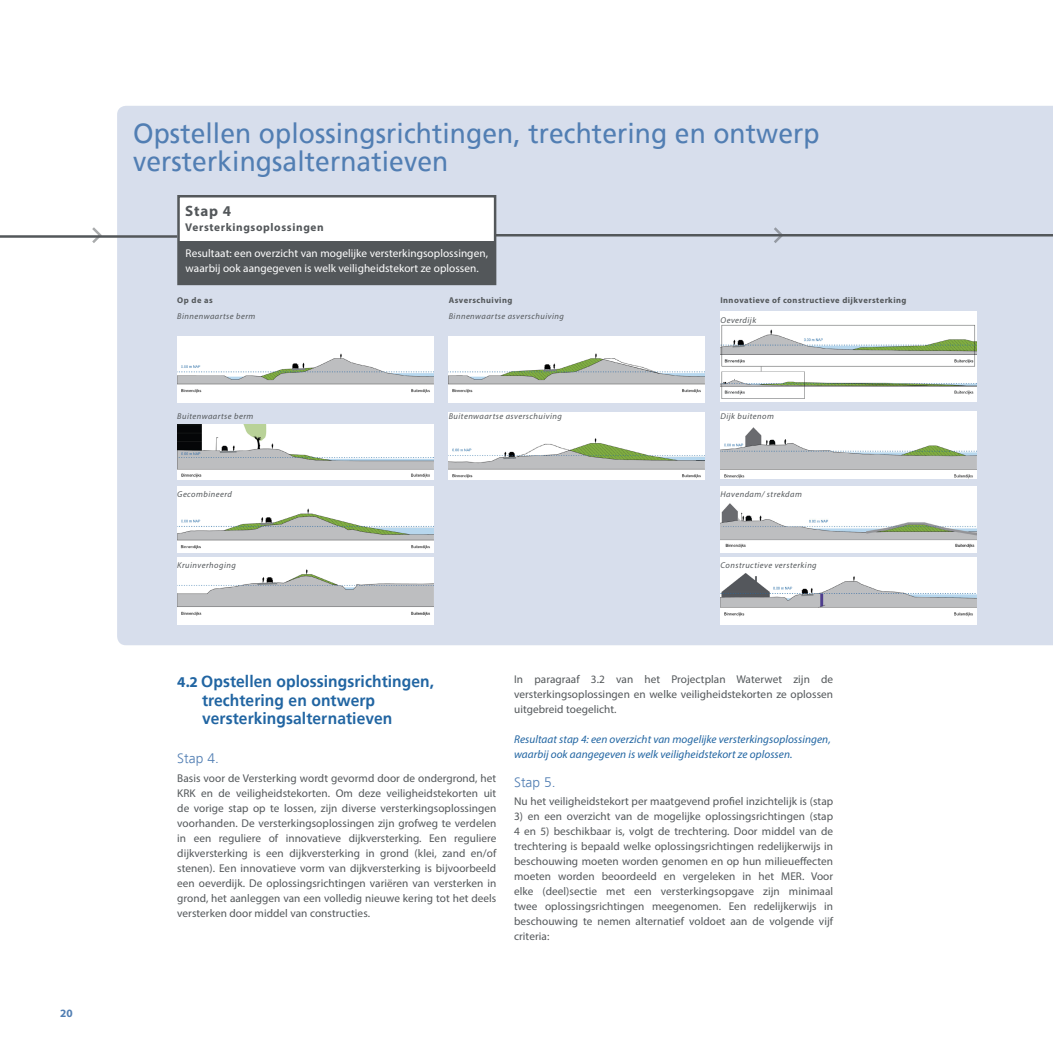
<style>
.page{position:relative;width:1053px;height:1053px;background:#fff}
.page>*{position:absolute;margin:0;border:0;box-sizing:border-box;transform-origin:0 0}
.nieuwe_kop{font:27.5px/28.1px "Frutiger";letter-spacing:.005em;color:#517eb3;scale:.96 1}
.t1{font:700 16.25px/18.6px "Frutiger";letter-spacing:.005em;color:#2165a2;scale:.96 1}
.Normal_bold{font:700 15px "Myriad Pro";color:#53575a}
.Heading_3__Subkop{font:300 13.75px "Frutiger";letter-spacing:.005em;color:#517eb3}
.Normal_Bullet{font:11.25px/15px "Myriad Pro";letter-spacing:.005em;color:#53575a;text-align:justify}
.Normal_italic{font:italic 11.25px/15px "Myriad Pro";letter-spacing:.005em;color:#2165a2}
.Normal_bold-2{font:11.25px/15px "Myriad Pro";letter-spacing:.005em;color:#fff}
.Normal_bold-3{font:700 11.25px "Myriad Pro";letter-spacing:.055em;color:#53575a}
.t2{font:700 11.25px "Myriad Pro";color:#517eb3}
.Normal_Italic{font:italic 8.5px "Myriad Pro";letter-spacing:.055em;color:#53575a}
.Normal_Italic-2{font:700 8.5px "Myriad Pro";letter-spacing:.055em;color:#53575a}
.s1{font-family:"Myriad Pro";font-size:15px}
</style>
<div class="page">
<div style="left:117px;top:106px;width:935px;height:539px;background:#d7deec"></div>
<hr style="left:494px;top:234px;width:558px;height:2px;background:#53575a">
<hr style="left:0;top:235px;width:177px;height:3px;background:#53575a">
<div style="left:177px;top:195px;width:319px;height:90px;background:#fff;border:2px solid #53575a"></div>
<div style="left:178px;top:242px;width:317px;height:41px;background:#53575a"></div>
<svg style="left:89px;top:227px;width:15px;height:16px"></svg>
<svg style="left:771px;top:225px;width:14px;height:20px"></svg>
<img style="left:449px;top:336px;width:255px;height:67px">
<img style="left:449px;top:412px;width:255px;height:67px">
<img style="left:177px;top:336px;width:256px;height:67px">
<img style="left:177px;top:425px;width:256px;height:54px">
<img style="left:177px;top:486px;width:256px;height:67px">
<img style="left:177px;top:557px;width:256px;height:67px">
<img style="left:720px;top:486px;width:256px;height:67px">
<img style="left:720px;top:557px;width:256px;height:67px">
<img style="left:720px;top:411px;width:256px;height:67px">
<img style="left:720px;top:311px;width:256px;height:90px">
<p class="t2" style="left:60px;top:1005px;width:14px">20</p>
<p class="nieuwe_kop" style="left:133px;top:119px;width:716px">Opstellen oplossingsrichtingen, trechtering en ontwerp versterkingsalternatieven</p>
<p class="Normal_bold" style="left:185px;top:201px;width:47px">Stap 4</p>
<p class="Normal_bold-3" style="left:185px;top:220px;width:140px">Versterkingsoplossingen</p>
<p class="Normal_bold-2" style="left:186px;top:246px;width:304px">Resultaat: een overzicht van mogelijke versterkingsoplossingen, waarbij ook aangegeven is welk veiligheidstekort ze oplossen.</p>
<p class="Normal_Italic-2" style="left:177px;top:295px;width:37px">Op de as</p>
<p class="Normal_Italic" style="left:177px;top:311px;width:80px">Binnenwaartse berm</p>
<p class="Normal_Italic-2" style="left:449px;top:295px;width:65px">Asverschuiving</p>
<p class="Normal_Italic-2" style="left:720px;top:295px;width:188px">Innovatieve of constructieve dijkversterking</p>
<p class="Normal_Italic" style="left:449px;top:311px;width:117px">Binnenwaartse asverschuiving</p>
<p class="Normal_Italic" style="left:720px;top:314px;width:37px">Oeverdijk</p>
<p class="Normal_Italic" style="left:177px;top:410px;width:78px">Buitenwaartse berm</p>
<p class="Normal_Italic" style="left:449px;top:410px;width:115px">Buitenwaartse asverschuiving</p>
<p class="Normal_Italic" style="left:720px;top:410px;width:55px">Dijk buitenom</p>
<p class="Normal_Italic" style="left:177px;top:489px;width:56px">Gecombineerd</p>
<p class="Normal_Italic" style="left:720px;top:489px;width:83px">Havendam/ strekdam</p>
<p class="Normal_Italic" style="left:177px;top:559px;width:60px">Kruinverhoging</p>
<p class="Normal_Italic" style="left:720px;top:559px;width:98px">Constructieve versterking</p>
<p class="t1" style="left:202px;top:672px;width:243px;text-indent:-25px"><span class="s1">4.2</span> Opstellen oplossingsrichtingen, trechtering en ontwerp versterkingsalternatieven</p>
<p class="Heading_3__Subkop" style="left:177px;top:750px;width:43px">Stap 4.</p>
<p class="Normal_Bullet" style="left:177px;top:770px;width:320px">Basis voor de Versterking wordt gevormd door de ondergrond, het KRK en de veiligheidstekorten. Om deze veiligheidstekorten uit de vorige stap op te lossen, zijn diverse versterkingsoplossingen voorhanden. De versterkingsoplossingen zijn grofweg te verdelen in een reguliere of innovatieve dijkversterking. Een reguliere dijkversterking is een dijkversterking in grond (klei, zand en/of stenen). Een innovatieve vorm van dijkversterking is bijvoorbeeld een oeverdijk. De oplossingsrichtingen variëren van versterken in grond, het aanleggen van een volledig nieuwe kering tot het deels versterken door middel van constructies.</p>
<p class="Normal_Bullet" style="left:514px;top:671px;width:320px">In paragraaf 3.2 van het Projectplan Waterwet zijn de versterkingsoplossingen en welke veiligheidstekorten ze oplossen uitgebreid toegelicht.</p>
<p class="Normal_italic" style="left:514px;top:731px;width:318px">Resultaat stap 4: een overzicht van mogelijke versterkingsoplossingen, waarbij ook aangegeven is welk veiligheidstekort ze oplossen.</p>
<p class="Heading_3__Subkop" style="left:514px;top:774px;width:43px">Stap 5.</p>
<p class="Normal_Bullet" style="left:514px;top:793px;width:320px">Nu het veiligheidstekort per maatgevend profiel inzichtelijk is (stap</p>
<p class="Normal_Bullet" style="left:514px;top:808px;width:320px">3) en een overzicht van de mogelijke oplossingsrichtingen (stap 4 en 5) beschikbaar is, volgt de trechtering. Door middel van de trechtering is bepaald welke oplossingsrichtingen redelijkerwijs in beschouwing moeten worden genomen en op hun milieueffecten moeten worden beoordeeld en vergeleken in het MER. Voor elke (deel)sectie met een versterkingsopgave zijn minimaal twee oplossingsrichtingen meegenomen. Een redelijkerwijs in beschouwing te nemen alternatief voldoet aan de volgende vijf criteria:</p>
</div>
